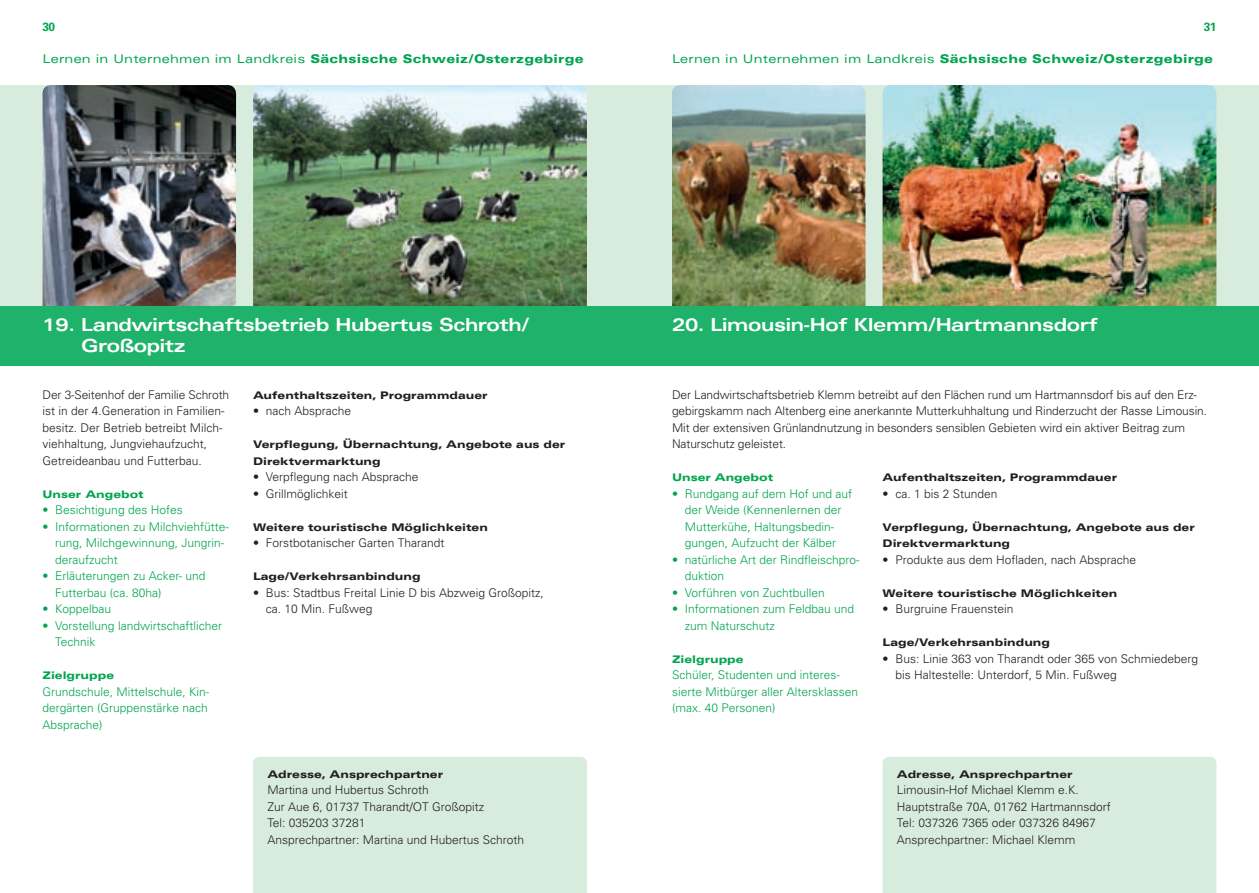
<style>
.page{position:relative;width:1259px;height:893px;background:#fff}
.page>*{position:absolute;margin:0;border:0;box-sizing:border-box;transform-origin:0 0}
.t1{font:700 expanded 18px/21px "Univers";letter-spacing:-.02em;color:#fff}
.t2{font:300 12px/16.5px "Univers";color:#231f20}
.t3{font:300 12px/16.5px "Univers";color:#00a54f}
.t4{font:900 expanded 12px "Univers";letter-spacing:.02em;color:#00a54f}
.t5{font:700 12px "Univers";color:#00a54f}
.t6{font:900 expanded 10.5px/16.5px "Univers";color:#231f20}
.t7{font:900 expanded 10.5px "Univers";color:#00a54f}
.s1{font-weight:400}
</style>
<div class="page">
<div style="left:0;top:85px;width:629px;height:281px;background:#d8ecdd"></div>
<div style="left:629px;top:85px;width:630px;height:281px;background:#d8ecdd"></div>
<img style="left:672px;top:85px;width:193px;height:221px">
<img style="left:882px;top:85px;width:334px;height:221px">
<img style="left:43px;top:85px;width:193px;height:221px">
<img style="left:253px;top:85px;width:334px;height:221px">
<div style="left:0;top:306px;width:1259px;height:60px;background:#1eb26a"></div>
<div style="left:253px;top:757px;width:334px;height:136px;background:#d8ecdd"></div>
<div style="left:882px;top:757px;width:334px;height:136px;background:#d8ecdd"></div>
<p class="t5" style="left:43px;top:19px;width:14px">30</p>
<p class="t5" style="left:1203px;top:19px;width:14px">31</p>
<p class="t4" style="left:43px;top:51px;width:543px"><span class="s1">Lernen in Unternehmen im Landkreis</span> Sächsische Schweiz/Osterzgebirge</p>
<p class="t4" style="left:672px;top:51px;width:543px"><span class="s1">Lernen in Unternehmen im Landkreis</span> Sächsische Schweiz/Osterzgebirge</p>
<h1 class="t1" style="left:81px;top:314px;width:450px;text-indent:-39px">19. Landwirtschaftsbetrieb Hubertus Schroth/<br>Großopitz</h1>
<h1 class="t1" style="left:672px;top:314px;width:427px">20. Limousin-Hof Klemm/Hartmannsdorf</h1>
<p class="t2" style="left:43px;top:386px;width:188px">Der 3-Seitenhof der Familie Schroth ist in der 4.Generation in Familien&shy;besitz. Der Betrieb betreibt Milch&shy;viehhaltung, Jungviehaufzucht, Getreideanbau und Futterbau.</p>
<p class="t7" style="left:43px;top:488px;width:103px">Unser Angebot</p>
<p class="t3" style="left:43px;top:501px;width:142px">• Besichtigung des Hofes</p>
<p class="t3" style="left:55px;top:518px;width:175px;text-indent:-13px">• Informationen zu Milchviehfütte&shy;rung, Milchgewinnung, Jungrin&shy;deraufzucht</p>
<p class="t3" style="left:55px;top:567px;width:152px;text-indent:-13px">• Erläuterungen zu Acker- und<br>Futterbau (ca. 80ha)</p>
<p class="t3" style="left:43px;top:600px;width:70px">• Koppelbau</p>
<p class="t3" style="left:55px;top:617px;width:168px;text-indent:-13px">• Vorstellung landwirtschaftlicher<br>Technik</p>
<p class="t7" style="left:43px;top:669px;width:73px">Zielgruppe</p>
<p class="t3" style="left:43px;top:683px;width:168px;text-align:justify">Grundschule, Mittelschule, Kin&shy;dergärten (Gruppenstärke nach Absprache)</p>
<p class="t6" style="left:253px;top:386px;width:236px">Aufenthaltszeiten, Programmdauer</p>
<p class="t2" style="left:253px;top:402px;width:100px">• nach Absprache</p>
<p class="t6" style="left:253px;top:436px;width:314px">Verpflegung, Übernachtung, Angebote aus der<br>Direktvermarktung</p>
<p class="t2" style="left:253px;top:468px;width:167px">• Verpflegung nach Absprache</p>
<p class="t2" style="left:253px;top:485px;width:96px">• Grillmöglichkeit</p>
<p class="t6" style="left:253px;top:518px;width:236px">Weitere touristische Möglichkeiten</p>
<p class="t2" style="left:253px;top:534px;width:193px">• Forstbotanischer Garten Tharandt</p>
<p class="t6" style="left:253px;top:568px;width:169px">Lage/Verkehrsanbindung</p>
<p class="t2" style="left:266px;top:584px;width:280px;text-indent:-13px">• Bus: Stadtbus Freital Linie D bis Abzweig Großopitz, ca. 10 Min. Fußweg</p>
<p class="t6" style="left:267px;top:766px;width:177px">Adresse, Ansprechpartner</p>
<p class="t2" style="left:267px;top:782px;width:258px">Martina und Hubertus Schroth<br>Zur Aue 6, 01737 Tharandt/OT Großopitz<br>Tel: 035203 37281<br>Ansprechpartner: Martina und Hubertus Schroth</p>
<p class="t2" style="left:672px;top:386px;width:536px">Der Landwirtschaftsbetrieb Klemm betreibt auf den Flächen rund um Hartmannsdorf bis auf den Erz&shy;gebirgskamm nach Altenberg eine anerkannte Mutterkuhhaltung und Rinderzucht der Rasse Limousin.<br>Mit der extensiven Grünlandnutzung in besonders sensiblen Gebieten wird ein aktiver Beitrag zum Naturschutz geleistet.</p>
<p class="t7" style="left:672px;top:471px;width:103px">Unser Angebot</p>
<p class="t3" style="left:672px;top:485px;width:182px;text-align:center">• Rundgang auf dem Hof und auf der Weide (Kennenlernen der<br>Mutterkühe, Haltungsbedin&shy;gungen, Aufzucht der Kälber</p>
<p class="t3" style="left:685px;top:551px;width:176px;text-indent:-13px">• natürliche Art der Rindfleischpro&shy;duktion</p>
<p class="t3" style="left:672px;top:584px;width:154px">• Vorführen von Zuchtbullen</p>
<p class="t3" style="left:685px;top:600px;width:171px;text-indent:-13px">• Informationen zum Feldbau und zum Naturschutz</p>
<p class="t7" style="left:672px;top:653px;width:73px">Zielgruppe</p>
<p class="t3" style="left:672px;top:666px;width:188px">Schüler, Studenten und interes&shy;sierte Mitbürger aller Altersklassen (max. 40 Personen)</p>
<p class="t6" style="left:882px;top:469px;width:236px">Aufenthaltszeiten, Programmdauer</p>
<p class="t2" style="left:882px;top:485px;width:116px">• ca. 1 bis 2 Stunden</p>
<p class="t6" style="left:882px;top:518px;width:314px">Verpflegung, Übernachtung, Angebote aus der<br>Direkt-vermarktung</p>
<p class="t2" style="left:882px;top:551px;width:255px">• Produkte aus dem Hofladen, nach Absprache</p>
<p class="t6" style="left:882px;top:584px;width:236px">Weitere touristische Möglichkeiten</p>
<p class="t2" style="left:882px;top:600px;width:132px">• Burgruine Frauenstein</p>
<p class="t6" style="left:882px;top:634px;width:169px">Lage/Verkehrsanbindung</p>
<p class="t2" style="left:895px;top:650px;width:304px;text-indent:-13px">• Bus: Linie 363 von Tharandt oder 365 von Schmiedeberg bis Haltestelle: Unterdorf, 5 Min. Fußweg</p>
<p class="t6" style="left:897px;top:766px;width:177px">Adresse, Ansprechpartner</p>
<p class="t2" style="left:897px;top:782px;width:216px">Limousin-Hof Michael Klemm e.K.<br>Hauptstraße 70A, 01762 Hartmannsdorf Tel: 037326 7365 oder 037326 84967<br>Ansprechpartner: Michael Klemm</p>
</div>
